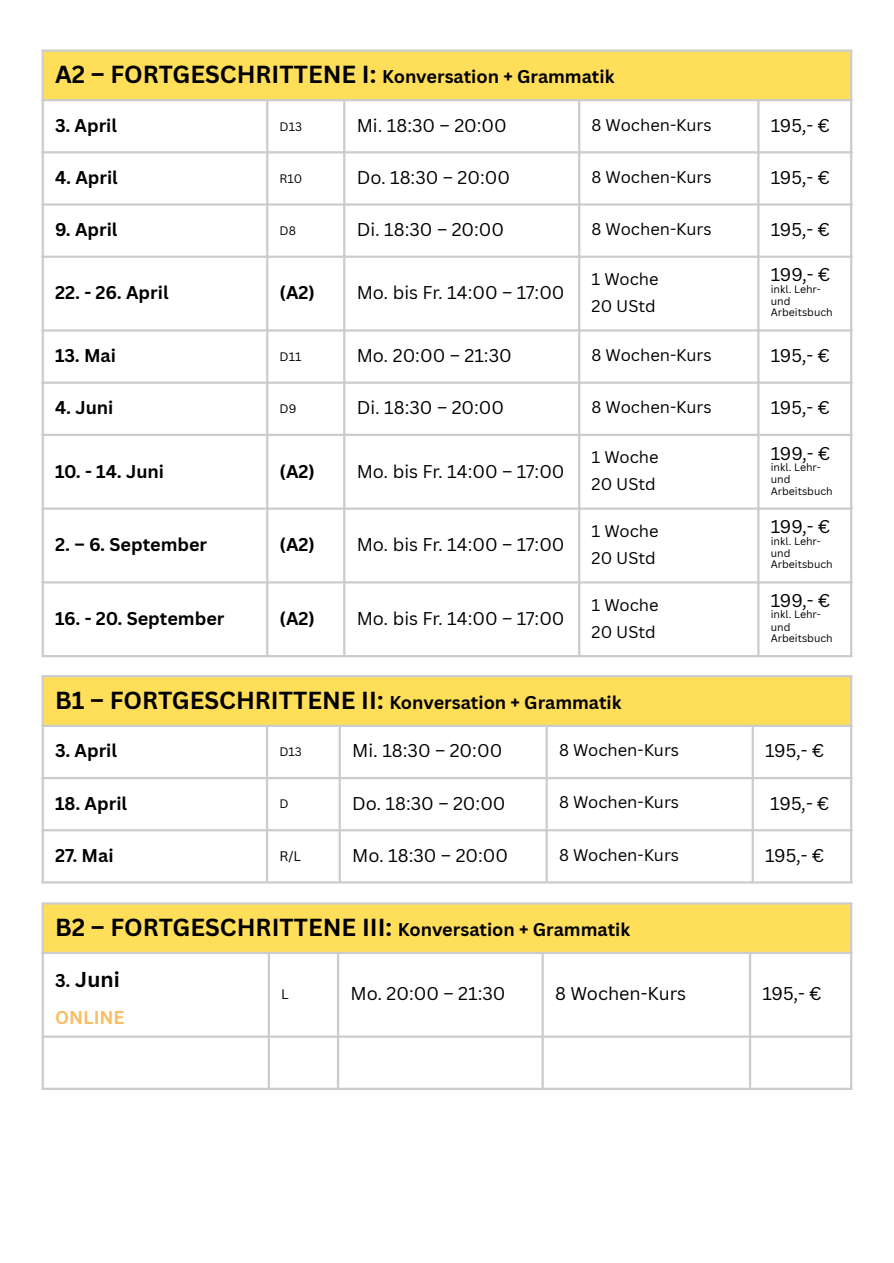
<style>
.page{position:relative;width:894px;height:1263px;background:#fff}
.page>*{position:absolute;margin:0;border:0;box-sizing:border-box;transform-origin:0 0}
.t1{font:700 24px "Canva Sans";color:#000}
.t2{font:700 21px "Canva Sans";color:#000}
.t3{font:18px "Canva Sans";color:#000}
.t4{font:700 18px "Canva Sans";color:#000}
.t5{font:700 18px "Canva Sans";color:#f8be64}
.t6{font:16.5px "Canva Sans";color:#000}
.t7{font:13.5px "Canva Sans";color:#000}
.t8{font:12px "Canva Sans";color:#000}
.t9{font:10.5px/12.3px "Canva Sans";color:#000}
.s1{font-size:24px}
.s2{font-size:18px}
</style>
<div class="page">
<div style="left:42px;top:50px;width:809px;height:50px;background:#ffde59"></div>
<hr style="left:42px;top:52px;width:2px;height:603px;background:#ccc">
<hr style="left:266px;top:101px;width:2px;height:554px;background:#ccc">
<hr style="left:343px;top:101px;width:2px;height:554px;background:#ccc">
<hr style="left:578px;top:101px;width:2px;height:554px;background:#ccc">
<hr style="left:757px;top:101px;width:2px;height:554px;background:#ccc">
<hr style="left:849px;top:52px;width:3px;height:603px;background:#ccc">
<hr style="left:42px;top:50px;width:810px;height:2px;background:#ccc">
<hr style="left:42px;top:99px;width:810px;height:2px;background:#ccc">
<hr style="left:42px;top:151px;width:810px;height:2px;background:#ccc">
<hr style="left:42px;top:203px;width:810px;height:3px;background:#ccc">
<hr style="left:42px;top:256px;width:810px;height:2px;background:#ccc">
<hr style="left:42px;top:329px;width:810px;height:3px;background:#ccc">
<hr style="left:42px;top:382px;width:810px;height:2px;background:#ccc">
<hr style="left:42px;top:434px;width:810px;height:2px;background:#ccc">
<hr style="left:42px;top:507px;width:810px;height:3px;background:#ccc">
<hr style="left:42px;top:581px;width:810px;height:2px;background:#ccc">
<hr style="left:42px;top:655px;width:810px;height:2px;background:#ccc">
<div style="left:42px;top:676px;width:809px;height:50px;background:#ffde59"></div>
<hr style="left:42px;top:677px;width:2px;height:204px;background:#ccc">
<hr style="left:266px;top:727px;width:2px;height:154px;background:#ccc">
<hr style="left:338px;top:727px;width:3px;height:154px;background:#ccc">
<hr style="left:545px;top:727px;width:2px;height:154px;background:#ccc">
<hr style="left:751px;top:727px;width:2px;height:154px;background:#ccc">
<hr style="left:849px;top:677px;width:3px;height:204px;background:#ccc">
<hr style="left:42px;top:675px;width:810px;height:2px;background:#ccc">
<hr style="left:42px;top:725px;width:810px;height:2px;background:#ccc">
<hr style="left:42px;top:777px;width:810px;height:2px;background:#ccc">
<hr style="left:42px;top:829px;width:810px;height:2px;background:#ccc">
<hr style="left:42px;top:881px;width:810px;height:2px;background:#ccc">
<div style="left:42px;top:903px;width:809px;height:50px;background:#ffde59"></div>
<hr style="left:42px;top:905px;width:2px;height:183px;background:#ccc">
<hr style="left:268px;top:954px;width:2px;height:134px;background:#ccc">
<hr style="left:337px;top:954px;width:2px;height:134px;background:#ccc">
<hr style="left:541px;top:954px;width:2px;height:134px;background:#ccc">
<hr style="left:748px;top:954px;width:3px;height:134px;background:#ccc">
<hr style="left:849px;top:905px;width:3px;height:183px;background:#ccc">
<hr style="left:42px;top:902px;width:810px;height:3px;background:#ccc">
<hr style="left:42px;top:952px;width:810px;height:2px;background:#ccc">
<hr style="left:42px;top:1035px;width:810px;height:3px;background:#ccc">
<hr style="left:42px;top:1088px;width:810px;height:2px;background:#ccc">
<h1 class="t4" style="left:55px;top:64px;width:560px"><span class="s1">A2 – FORTGESCHRITTENE I:</span> Konversation + Grammatik</h1>
<p class="t4" style="left:55px;top:112px;width:63px">3. April</p>
<p class="t8" style="left:279px;top:118px;width:24px">D13</p>
<p class="t3" style="left:356px;top:112px;width:152px">Mi. 18:30 – 20:00</p>
<p class="t6" style="left:591px;top:113px;width:121px">8 Wochen-Kurs</p>
<p class="t3" style="left:770px;top:112px;width:61px">195,- €</p>
<p class="t4" style="left:55px;top:165px;width:64px">4. April</p>
<p class="t8" style="left:279px;top:170px;width:24px">R10</p>
<p class="t3" style="left:356px;top:165px;width:155px">Do. 18:30 – 20:00</p>
<p class="t6" style="left:591px;top:165px;width:121px">8 Wochen-Kurs</p>
<p class="t3" style="left:770px;top:165px;width:61px">195,- €</p>
<p class="t4" style="left:55px;top:217px;width:64px">9. April</p>
<p class="t8" style="left:279px;top:222px;width:18px">D8</p>
<p class="t3" style="left:356px;top:217px;width:149px">Di. 18:30 – 20:00</p>
<p class="t6" style="left:591px;top:217px;width:121px">8 Wochen-Kurs</p>
<p class="t3" style="left:770px;top:217px;width:61px">195,- €</p>
<p class="t4" style="left:55px;top:280px;width:115px">22. - 26. April</p>
<p class="t4" style="left:279px;top:280px;width:37px">(A2)</p>
<p class="t3" style="left:356px;top:280px;width:209px">Mo. bis Fr. 14:00 – 17:00</p>
<p class="t6" style="left:591px;top:267px;width:68px">1 Woche</p>
<p class="t6" style="left:591px;top:294px;width:66px">20 UStd</p>
<h1 class="t3" style="left:770px;top:262px;width:61px">199,- €</h1>
<h1 class="t9" style="left:770px;top:282px;width:51px">inkl. Lehr&shy;und</h1>
<h1 class="t9" style="left:770px;top:306px;width:64px">Arbeitsbuch</h1>
<p class="t4" style="left:55px;top:343px;width:62px">13. Mai</p>
<p class="t8" style="left:279px;top:348px;width:23px">D11</p>
<p class="t3" style="left:356px;top:343px;width:156px">Mo. 20:00 – 21:30</p>
<p class="t6" style="left:591px;top:343px;width:121px">8 Wochen-Kurs</p>
<p class="t3" style="left:770px;top:343px;width:61px">195,- €</p>
<p class="t4" style="left:55px;top:395px;width:60px">4. Juni</p>
<p class="t8" style="left:279px;top:400px;width:18px">D9</p>
<p class="t3" style="left:356px;top:395px;width:149px">Di. 18:30 – 20:00</p>
<p class="t6" style="left:591px;top:395px;width:121px">8 Wochen-Kurs</p>
<p class="t3" style="left:770px;top:395px;width:61px">195,- €</p>
<p class="t4" style="left:55px;top:458px;width:110px">10. - 14. Juni</p>
<p class="t4" style="left:279px;top:458px;width:37px">(A2)</p>
<p class="t3" style="left:356px;top:458px;width:209px">Mo. bis Fr. 14:00 – 17:00</p>
<p class="t4" style="left:55px;top:532px;width:153px">2. – 6. September</p>
<p class="t4" style="left:279px;top:532px;width:37px">(A2)</p>
<p class="t3" style="left:356px;top:532px;width:209px">Mo. bis Fr. 14:00 – 17:00</p>
<p class="t4" style="left:55px;top:606px;width:171px">16. - 20. September</p>
<p class="t4" style="left:279px;top:606px;width:37px">(A2)</p>
<p class="t3" style="left:356px;top:606px;width:209px">Mo. bis Fr. 14:00 – 17:00</p>
<p class="t6" style="left:591px;top:445px;width:68px">1 Woche</p>
<p class="t6" style="left:591px;top:472px;width:66px">20 UStd</p>
<p class="t6" style="left:591px;top:519px;width:68px">1 Woche</p>
<p class="t6" style="left:591px;top:546px;width:66px">20 UStd</p>
<p class="t6" style="left:591px;top:593px;width:68px">1 Woche</p>
<p class="t6" style="left:591px;top:620px;width:66px">20 UStd</p>
<h1 class="t3" style="left:770px;top:440px;width:61px">199,- €</h1>
<h1 class="t9" style="left:770px;top:461px;width:51px">inkl. Lehr&shy;und</h1>
<h1 class="t9" style="left:770px;top:484px;width:64px">Arbeitsbuch</h1>
<h1 class="t3" style="left:770px;top:514px;width:61px">199,- €</h1>
<h1 class="t9" style="left:770px;top:534px;width:51px">inkl. Lehr&shy;und</h1>
<h1 class="t9" style="left:770px;top:558px;width:64px">Arbeitsbuch</h1>
<h1 class="t3" style="left:770px;top:588px;width:61px">199,- €</h1>
<h1 class="t9" style="left:770px;top:608px;width:51px">inkl. Lehr&shy;und</h1>
<h1 class="t9" style="left:770px;top:632px;width:64px">Arbeitsbuch</h1>
<h1 class="t1" style="left:55px;top:683px;width:567px">B1 – FORTGESCHRITTENE II: <span class="s2">Konversation + Grammatik</span></h1>
<p class="t4" style="left:55px;top:738px;width:63px">3. April</p>
<p class="t8" style="left:279px;top:743px;width:24px">D13</p>
<p class="t3" style="left:352px;top:738px;width:152px">Mi. 18:30 – 20:00</p>
<p class="t6" style="left:559px;top:739px;width:121px">8 Wochen-Kurs</p>
<p class="t3" style="left:764px;top:738px;width:61px">195,- €</p>
<p class="t4" style="left:55px;top:790px;width:73px">18. April</p>
<p class="t8" style="left:279px;top:796px;width:11px">D</p>
<p class="t3" style="left:352px;top:790px;width:155px">Do. 18:30 – 20:00</p>
<p class="t6" style="left:559px;top:791px;width:121px">8 Wochen-Kurs</p>
<p class="t3" style="left:770px;top:790px;width:61px">195,- €</p>
<p class="t4" style="left:55px;top:842px;width:60px">27. Mai</p>
<p class="t7" style="left:279px;top:846px;width:23px">R/L</p>
<p class="t3" style="left:352px;top:842px;width:157px">Mo. 18:30 – 20:00</p>
<p class="t6" style="left:559px;top:843px;width:121px">8 Wochen-Kurs</p>
<p class="t3" style="left:764px;top:842px;width:61px">195,- €</p>
<h1 class="t1" style="left:55px;top:910px;width:576px">B2 – FORTGESCHRITTENE III: <span class="s2">Konversation + Grammatik</span></h1>
<p class="t2" style="left:55px;top:964px;width:66px"><span class="s2">3.</span> Juni</p>
<p class="t5" style="left:55px;top:1005px;width:71px">ONLINE</p>
<p class="t7" style="left:281px;top:985px;width:9px">L</p>
<p class="t3" style="left:350px;top:981px;width:156px">Mo. 20:00 – 21:30</p>
<p class="t3" style="left:555px;top:981px;width:132px">8 Wochen-Kurs</p>
<p class="t3" style="left:762px;top:981px;width:61px">195,- €</p>
</div>
